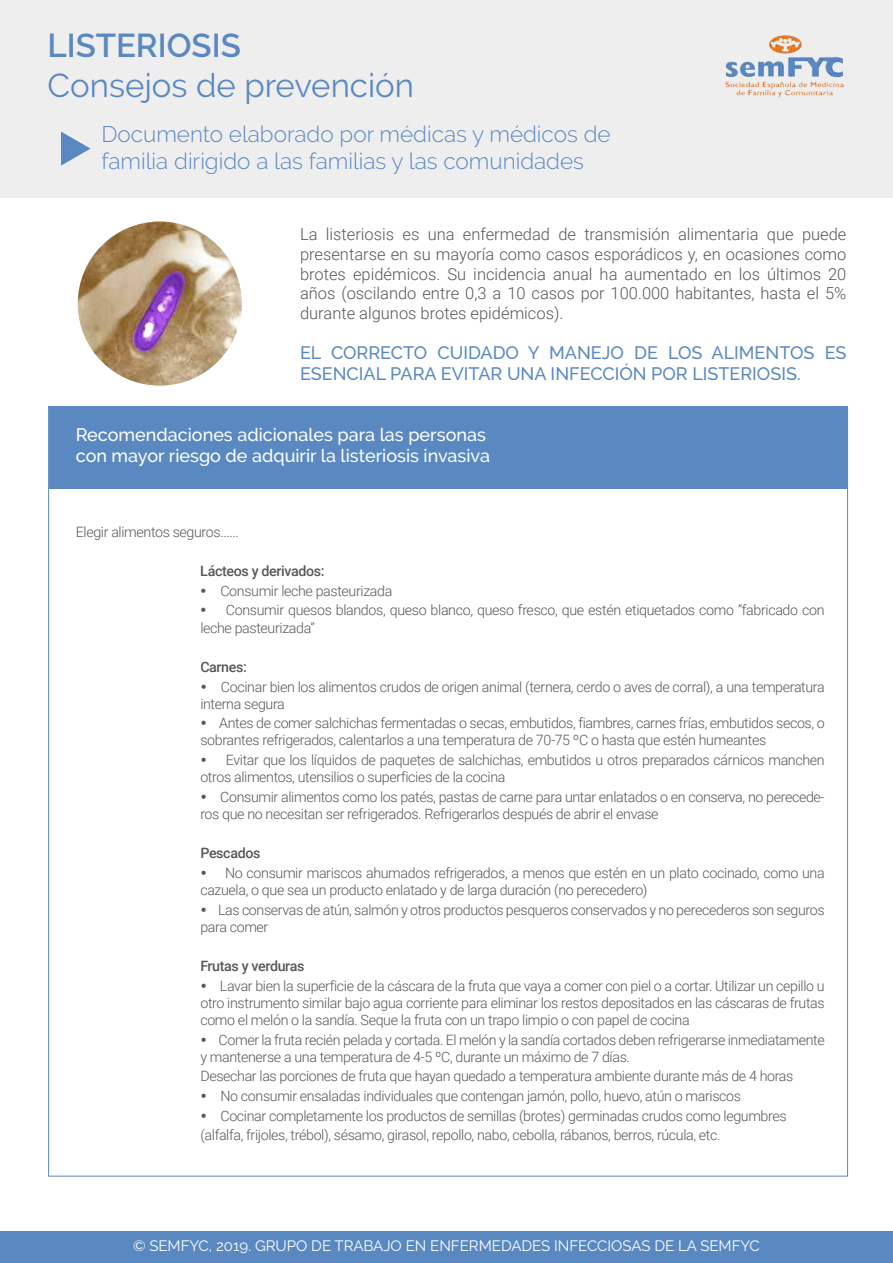
<style>
.page{position:relative;width:893px;height:1263px;background:#fff}
.page>*{position:absolute;margin:0;border:0;box-sizing:border-box;transform-origin:0 0}
.t1{font:33px "Raleway";color:#5a89c2}
.t2{font:600 33px "Raleway";color:#5a89c2}
.t3{font:300 22.5px/27px "Raleway";color:#5a89c2}
.t4{font:500 18px/21.6px "Raleway";color:#fff}
.t5{font:500 18px/21.6px "Raleway";color:#5a89c2}
.t6{font:300 16.5px/19.8px "Roboto";color:#595858;text-align:justify}
.t7{font:15px "Raleway";color:#fff}
.t8{font:300 14.25px/17.1px "Roboto";letter-spacing:-.025em;color:#595858}
.t9{font:500 14.25px "Roboto";letter-spacing:-.025em;color:#595858}
</style>
<div class="page">
<div style="left:0;top:0;width:893px;height:197px;background:#eee"></div>
<div style="left:0;top:1232px;width:893px;height:31px;background:#5a89c2"></div>
<img style="left:769px;top:35px;width:16px;height:17px">
<svg style="left:61px;top:132px;width:30px;height:34px"></svg>
<div style="left:49px;top:406px;width:799px;height:83px;background:#5a89c2"></div>
<img style="left:78px;top:222px;width:164px;height:164px;border-radius:82px">
<h1 class="t2" style="left:48px;top:27px;width:195px">LISTERIOSIS</h1>
<h1 class="t1" style="left:48px;top:66px;width:368px">Consejos de prevención</h1>
<h2 class="t3" style="left:102px;top:120px;width:511px">Documento elaborado por médicas y médicos de familia dirigido a las familias y las comunidades</h2>
<p class="t6" style="left:300px;top:223px;width:548px">La listeriosis es una enfermedad de transmisión alimentaria que puede presentarse en su mayoría como casos esporádicos y, en ocasiones como brotes epidémicos. Su incidencia anual ha aumentado en los últimos 20 años (oscilando entre 0,3 a 10 casos por 100.000 habitantes, hasta el 5% durante algunos brotes epidémicos).</p>
<p class="t5" style="left:300px;top:342px;width:548px">EL CORRECTO CUIDADO Y MANEJO DE LOS ALIMENTOS ES<br>ESENCIAL PARA EVITAR UNA INFECCIÓN POR LISTERIOSIS.</p>
<p class="t4" style="left:76px;top:424px;width:416px">Recomendaciones adicionales para las personas con mayor riesgo de adquirir la listeriosis invasiva</p>
<p class="t8" style="left:76px;top:523px;width:165px">Elegir alimentos seguros......</p>
<p class="t9" style="left:200px;top:561px;width:126px">Lácteos y derivados:</p>
<p class="t8" style="left:200px;top:582px;width:194px">• Consumir leche pasteurizada</p>
<p class="t8" style="left:200px;top:601px;width:626px">• Consumir quesos blandos, queso blanco, queso fresco, que estén etiquetados como “fabricado con leche pasteurizada”</p>
<p class="t9" style="left:200px;top:657px;width:48px">Carnes:</p>
<p class="t8" style="left:200px;top:677px;width:626px">• Cocinar bien los alimentos crudos de origen animal (ternera, cerdo o aves de corral), a una temperatura interna segura</p>
<p class="t8" style="left:200px;top:714px;width:626px">• Antes de comer salchichas fermentadas o secas, embutidos, fiambres, carnes frías, embutidos secos, o sobrantes refrigerados, calentarlos a una temperatura de 70-75 ºC o hasta que estén humeantes</p>
<p class="t8" style="left:200px;top:751px;width:626px">• Evitar que los líquidos de paquetes de salchichas, embutidos u otros preparados cárnicos manchen otros alimentos, utensilios o superficies de la cocina</p>
<p class="t8" style="left:200px;top:788px;width:626px">• Consumir alimentos como los patés, pastas de carne para untar enlatados o en conserva, no perecede&shy;ros que no necesitan ser refrigerados. Refrigerarlos después de abrir el envase</p>
<p class="t9" style="left:200px;top:843px;width:62px">Pescados</p>
<p class="t8" style="left:200px;top:864px;width:626px">• No consumir mariscos ahumados refrigerados, a menos que estén en un plato cocinado, como una cazuela, o que sea un producto enlatado y de larga duración (no perecedero)</p>
<p class="t8" style="left:200px;top:900px;width:626px">• Las conservas de atún, salmón y otros productos pesqueros conservados y no perecederos son seguros para comer</p>
<p class="t9" style="left:200px;top:956px;width:106px">Frutas y verduras</p>
<p class="t8" style="left:200px;top:976px;width:626px;text-align:justify">• Lavar bien la superficie de la cáscara de la fruta que vaya a comer con piel o a cortar. Utilizar un cepillo u otro instrumento similar bajo agua corriente para eliminar los restos depositados en las cáscaras de frutas como el melón o la sandía. Seque la fruta con un trapo limpio o con papel de cocina</p>
<p class="t8" style="left:200px;top:1030px;width:626px">• Comer la fruta recién pelada y cortada. El melón y la sandía cortados deben refrigerarse inmediatamente y mantenerse a una temperatura de 4-5 ºC, durante un máximo de 7 días.</p>
<p class="t8" style="left:200px;top:1067px;width:594px">Desechar las porciones de fruta que hayan quedado a temperatura ambiente durante más de 4 horas</p>
<p class="t8" style="left:200px;top:1087px;width:542px">• No consumir ensaladas individuales que contengan jamón, pollo, huevo, atún o mariscos</p>
<p class="t8" style="left:200px;top:1105px;width:588px;line-height:19.6px">• Cocinar completamente los productos de semillas (brotes) germinadas crudos como legumbres (alfalfa, frijoles, trébol), sésamo, girasol, repollo, nabo, cebolla, rábanos, berros, rúcula, etc.</p>
<p class="t7" style="left:133px;top:1237px;width:628px">© SEMFYC, 2019. GRUPO DE TRABAJO EN ENFERMEDADES INFECCIOSAS DE LA SEMFYC</p>
</div>
